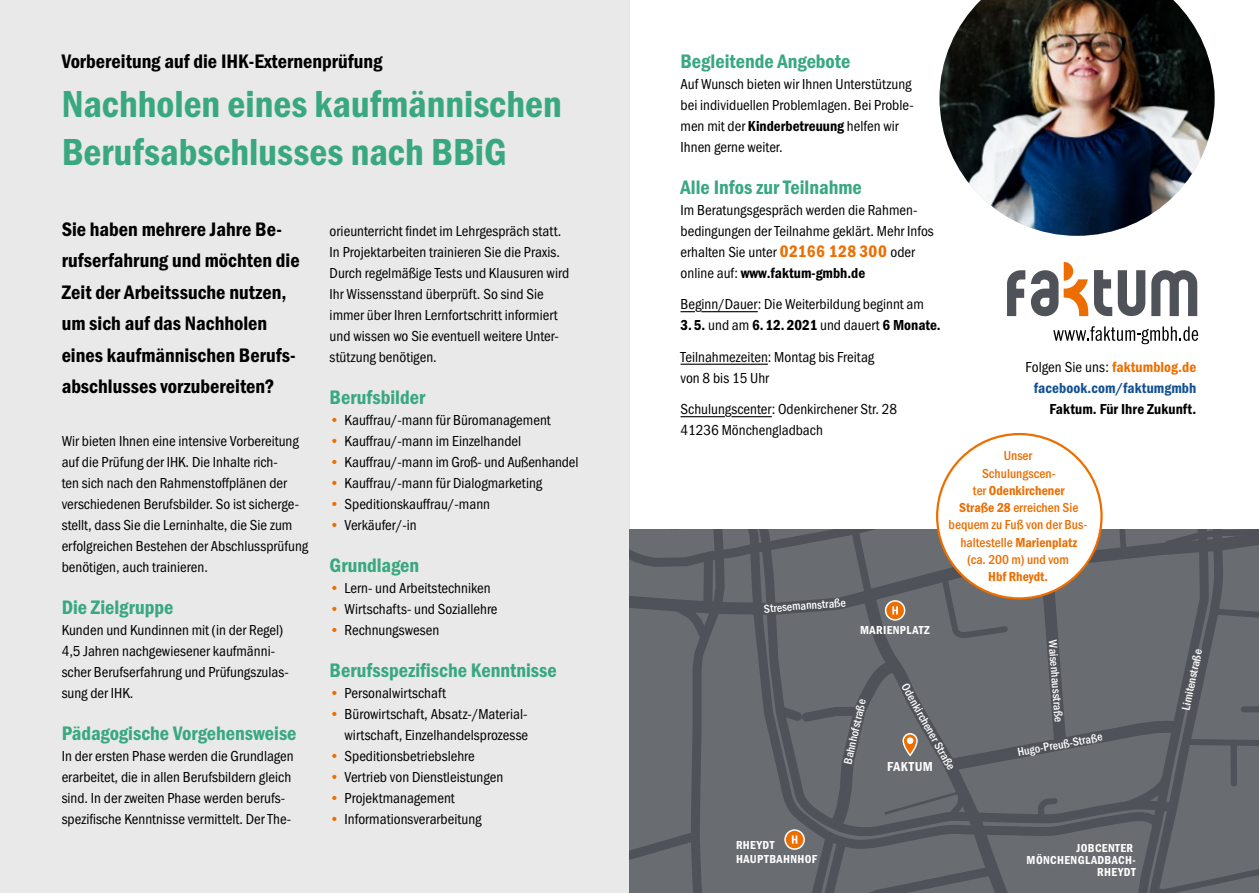
<style>
.page{position:relative;width:1259px;height:893px;background:#fff}
.page>*{position:absolute;margin:0;border:0;box-sizing:border-box;transform-origin:0 0}
.t1{font:39px/48.8px "Franklin Gothic URW Con Dem";color:#39a881}
.t2{font:20.25px/31.5px "Franklin Gothic URW Con Dem";color:#000}
.t3{font:20.25px "Franklin Gothic URW Con Dem";color:#39a881}
.t4{font:15px/21px "Franklin Gothic URW Cond";color:#000}
.t5{font:15px "Franklin Gothic URW Con Dem";color:#000}
.t6{font:15px "Franklin Gothic URW Con Dem";letter-spacing:.005em;color:#125092}
.t7{font:500 13.5px/17.2px "Franklin Gothic URW Cond";color:#ed6e00;text-align:center}
.t8{font:13.5px "Franklin Gothic URW Con Dem";color:#ed6e00}
.t9{font:13.5px "Franklin Gothic URW Con Dem";letter-spacing:.03em;color:#fff}
.t10{font:500 12px "Franklin Gothic URW Con";color:#fff}
.t11{font:12px/12px "Franklin Gothic URW Con Dem";letter-spacing:.03em;color:#fff}
.s1{font-family:"Franklin Gothic URW Con Dem";color:#ed6e00}
.s2{font-family:"Franklin Gothic URW Con Dem"}
.s3{font-family:"Franklin Gothic URW Con Dem";font-size:17.25px;color:#ed6e00}
.s4{font-family:"Franklin Gothic URW Cond"}
.s5{font-family:"Franklin Gothic URW Cond";font-weight:500}
.s6{font-family:"Franklin Gothic URW Con Dem";font-weight:400}
</style>
<div class="page">
<div style="left:0;top:0;width:629px;height:893px;background:#e8e9e8"></div>
<svg style="left:680px;top:311px;width:15px;height:1px"></svg>
<hr style="left:701px;top:311px;width:57px;height:1px;background:#000">
<hr style="left:680px;top:364px;width:88px;height:1px;background:#000">
<hr style="left:680px;top:416px;width:45px;height:1px;background:#000">
<hr style="left:731px;top:416px;width:41px;height:1px;background:#000">
<svg style="left:1007px;top:270px;width:18px;height:46px"></svg>
<svg style="left:1151px;top:270px;width:46px;height:46px"></svg>
<svg style="left:1094px;top:270px;width:51px;height:46px"></svg>
<svg style="left:1031px;top:262px;width:57px;height:54px"></svg>
<svg style="left:1053px;top:326px;width:145px;height:18px"></svg>
<img style="left:939px;top:0;width:275px;height:236px">
<svg style="left:629px;top:530px;width:630px;height:363px;background:#64666b"></svg>
<div style="left:937px;top:434px;width:164px;height:164px;background:#fff;border-radius:50%"></div>
<h2 class="t2" style="left:62px;top:44px;width:322px">Vorbereitung auf die IHK-Externenprüfung</h2>
<h1 class="t1" style="left:62px;top:77px;width:501px">Nachholen eines kaufmännischen<br>Berufsabschlusses nach BBiG</h1>
<h2 class="t2" style="left:62px;top:212px;width:239px">Sie haben mehrere Jahre Be&shy;rufserfahrung und möchten die<br>Zeit der Arbeitssuche nutzen, um sich auf das Nachholen eines kaufmännischen Berufs&shy;abschlusses vorzubereiten?</h2>
<p class="t4" style="left:62px;top:429px;width:248px">Wir bieten Ihnen eine intensive Vorbereitung auf die Prüfung der IHK. Die Inhalte rich-<br>ten sich nach den Rahmenstoffplänen der verschiedenen Berufsbilder. So ist sicherge&shy;stellt, dass Sie die Lerninhalte, die Sie zum erfolgreichen Bestehen der Abschlussprüfung benötigen, auch trainieren.</p>
<h2 class="t3" style="left:62px;top:593px;width:113px">Die Zielgruppe</h2>
<p class="t4" style="left:62px;top:618px;width:229px">Kunden und Kundinnen mit (in der Regel)<br>4,5 Jahren nachgewiesener kaufmänni&shy;scher Berufserfahrung und Prüfungszulas&shy;sung der IHK.</p>
<h2 class="t3" style="left:62px;top:719px;width:236px">Pädagogische Vorgehensweise</h2>
<p class="t4" style="left:62px;top:744px;width:234px">In der ersten Phase werden die Grundlagen erarbeitet, die in allen Berufsbildern gleich sind. In der zweiten Phase werden berufs&shy;spezifische Kenntnisse vermittelt. Der The-</p>
<p class="t4" style="left:330px;top:219px;width:241px">orieunterricht findet im Lehrgespräch statt.<br>In Projektarbeiten trainieren Sie die Praxis.<br>Durch regelmäßige Tests und Klausuren wird Ihr Wissensstand überprüft. So sind Sie immer über Ihren Lernfortschritt informiert und wissen wo Sie eventuell weitere Unter&shy;stützung benötigen.</p>
<h2 class="t3" style="left:330px;top:383px;width:97px">Berufsbilder</h2>
<p class="t4" style="left:330px;top:408px;width:223px"><span class="s1">•</span> Kauffrau/-mann für Büromanagement</p>
<p class="t4" style="left:330px;top:429px;width:193px"><span class="s1">•</span> Kauffrau/-mann im Einzelhandel</p>
<p class="t4" style="left:330px;top:450px;width:250px"><span class="s1">•</span> Kauffrau/-mann im Groß- und Außenhandel</p>
<p class="t4" style="left:330px;top:471px;width:214px"><span class="s1">•</span> Kauffrau/-mann für Dialogmarketing</p>
<p class="t4" style="left:330px;top:492px;width:162px"><span class="s1">•</span> Speditionskauffrau/-mann</p>
<p class="t4" style="left:330px;top:513px;width:89px"><span class="s1">•</span> Verkäufer/-in</p>
<h2 class="t3" style="left:330px;top:551px;width:91px">Grundlagen</h2>
<p class="t4" style="left:330px;top:576px;width:163px"><span class="s1">•</span> Lern- und Arbeitstechniken</p>
<p class="t4" style="left:330px;top:597px;width:169px"><span class="s1">•</span> Wirtschafts- und Soziallehre</p>
<p class="t4" style="left:330px;top:618px;width:111px"><span class="s1">•</span> Rechnungswesen</p>
<h2 class="t3" style="left:330px;top:656px;width:229px">Berufsspezifische Kenntnisse</h2>
<p class="t4" style="left:330px;top:681px;width:118px"><span class="s1">•</span> Personalwirtschaft</p>
<p class="t4" style="left:330px;top:702px;width:200px;text-align:right"><span class="s1">•</span> Bürowirtschaft, Absatz-/Material&shy;wirtschaft, Einzelhandelsprozesse</p>
<p class="t4" style="left:330px;top:744px;width:147px"><span class="s1">•</span> Speditionsbetriebslehre</p>
<p class="t4" style="left:330px;top:765px;width:175px"><span class="s1">•</span> Vertrieb von Dienstleistungen</p>
<p class="t4" style="left:330px;top:786px;width:127px"><span class="s1">•</span> Projektmanagement</p>
<p class="t4" style="left:330px;top:807px;width:153px"><span class="s1">•</span> Informationsverarbeitung</p>
<h2 class="t3" style="left:680px;top:47px;width:171px">Begleitende Angebote</h2>
<p class="t4" style="left:680px;top:72px;width:235px">Auf Wunsch bieten wir Ihnen Unterstützung bei individuellen Problemlagen. Bei Proble&shy;men mit der <span class="s2">Kinderbetreuung</span> helfen wir Ihnen gerne weiter.</p>
<h2 class="t3" style="left:680px;top:173px;width:183px">Alle Infos zur Teilnahme</h2>
<p class="t4" style="left:680px;top:198px;width:255px">Im Beratungsgespräch werden die Rahmen&shy;bedingungen der Teilnahme geklärt. Mehr Infos erhalten Sie unter <span class="s3">02166 128 300</span> oder</p>
<p class="t5" style="left:680px;top:263px;width:186px"><span class="s4">online auf:</span> www.faktum-gmbh.de</p>
<p class="t4" style="left:680px;top:293px;width:245px">Beginn/Dauer: Die Weiterbildung beginnt am</p>
<p class="t5" style="left:680px;top:315px;width:262px">3.5. <span class="s4">und am</span> 6.12.2021 <span class="s4">und dauert</span> 6 Monate.</p>
<p class="t4" style="left:680px;top:345px;width:195px">Teilnahmezeiten: Montag bis Freitag von 8 bis 15 Uhr</p>
<p class="t4" style="left:680px;top:398px;width:218px">Schulungscenter: Odenkirchener Str. 28<br>41236 Mönchengladbach</p>
<p class="t10" style="left:763px;top:600px;width:84px;rotate:-4deg">Stresemannstraße</p>
<p class="t11" style="left:860px;top:623px;width:71px">MARIENPLATZ</p>
<p class="t4" style="left:1025px;top:356px;width:172px">Folgen Sie uns: <span class="s1">faktumblog.de</span></p>
<p class="t6" style="left:1034px;top:378px;width:164px">facebook.com/faktumgmbh</p>
<p class="t5" style="left:1049px;top:399px;width:148px">Faktum. Für Ihre Zukunft.</p>
<p class="t7" style="left:982px;top:446px;width:74px">Unser<br>Schulungscen-</p>
<p class="t8" style="left:973px;top:481px;width:93px"><span class="s5">ter</span> Odenkirchener</p>
<p class="t7" style="left:948px;top:498px;width:140px"><span class="s6">Straße 28</span> erreichen Sie bequem zu Fuß von der Bus&shy;haltestelle <span class="s6">Marienplatz </span>(ca. 200 m) und vom</p>
<p class="t8" style="left:988px;top:568px;width:61px">Hbf Rheydt.</p>
<p class="t10" style="left:839px;top:762px;width:68px;rotate:-77deg">Bahnhofstraße</p>
<p class="t10" style="left:911px;top:680px;width:98px;rotate:61deg">Odenkirchener Straße</p>
<p class="t9" style="left:887px;top:757px;width:47px">FAKTUM</p>
<p class="t10" style="left:1060px;top:640px;width:84px;rotate:86deg">Waisenhausstraße</p>
<p class="t10" style="left:1016px;top:744px;width:88px;rotate:-10deg">Hugo-Preuß-Straße</p>
<p class="t11" style="left:736px;top:838px;width:83px;line-height:13.8px">RHEYDT<br>HAUPTBAHNHOF</p>
<p class="t11" style="left:1026px;top:841px;width:111px;text-align:right">JOBCENTER<br>MÖNCHENGLADBACH-<br>RHEYDT</p>
<p class="t10" style="left:1177px;top:708px;width:63px;rotate:-78deg">Limitenstraße</p>
</div>
